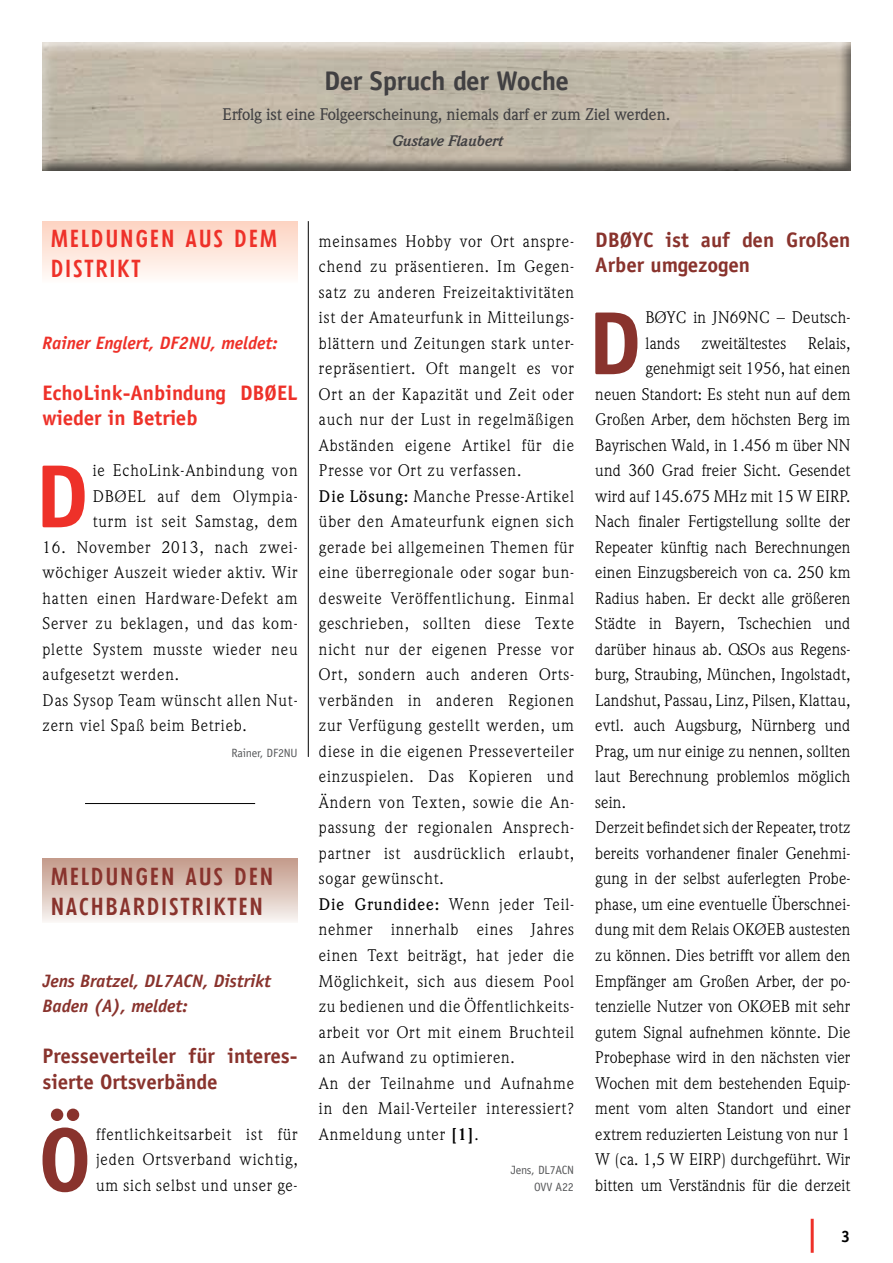
<style>
.page{position:relative;width:893px;height:1263px;background:#fff}
.page>*{position:absolute;margin:0;border:0;box-sizing:border-box;transform-origin:0 0}
.t1{font:700 90px "Officina Sans LT";color:#89332d}
.t2{font:700 90px "Officina Sans LT";color:#ee3129}
.t3{font:700 27px "Officina Sans LT";letter-spacing:-.01em;color:#414042}
.t4{font:500 condensed 24px/30px "Limerick";letter-spacing:.1em;color:#89332d}
.t5{font:500 condensed 24px/30px "Limerick";letter-spacing:.1em;color:#ee3129}
.t6{font:700 21px/25.5px "Officina Sans LT";color:#89332d}
.t7{font:700 21px/25.5px "Officina Sans LT";color:#ee3129}
.t8{font:italic 700 18px/25.5px "Officina Sans LT";color:#89332d}
.t9{font:italic 700 18px "Officina Sans LT";color:#ee3129}
.t10{font:16.5px/25.5px "Weidemann LT";letter-spacing:.045em;color:#000;text-align:justify}
.t11{font:16.5px/25.5px "Weidemann LT";letter-spacing:.01em;color:#000}
.t12{font:500 16.5px "Weidemann LT";letter-spacing:-.01em;color:#414042}
.t13{font:700 16.5px "Officina Sans LT";color:#000}
.t14{font:italic 700 15px "Weidemann LT";color:#414042}
.t15{font:12px/16.5px "Officina Sans LT";letter-spacing:-.015em;color:#58595b;text-align:right}
.s1{font-weight:500}
.s2{font-weight:700}
</style>
<div class="page">
<div style="left:41px;top:41px;width:810px;height:131px;background:#000;opacity:.75"></div>
<hr style="left:811px;top:1219px;width:3px;height:34px;background:#ee3129">
<hr style="left:85px;top:803px;width:170px;height:1px;background:#000">
<div style="left:43px;top:221px;width:255px;height:64px;background:linear-gradient(to bottom,#fdd3c0,#fffdfb)"></div>
<div style="left:43px;top:859px;width:255px;height:63px;background:linear-gradient(to bottom,#c39a89,#f6f2f0)"></div>
<hr style="left:308px;top:221px;width:1px;height:536px;background:#000">
<h2 class="t3" style="left:324px;top:64px;width:246px">Der Spruch der Woche</h2>
<p class="t12" style="left:223px;top:105px;width:449px">Erfolg ist eine Folgeerscheinung, niemals darf er zum Ziel werden.</p>
<p class="t14" style="left:391px;top:132px;width:112px">Gustave Flaubert</p>
<h3 class="t5" style="left:51px;top:224px;width:227px">MELDUNGEN AUS DEM<br>DISTRIKT</h3>
<p class="t9" style="left:43px;top:332px;width:237px">Rainer Englert, DF2NU, meldet:</p>
<p class="t7" style="left:43px;top:380px;width:257px">EchoLink-Anbindung DBØEL wieder in Betrieb</p>
<h1 class="t2" style="left:35px;top:440px;width:55px">D</h1>
<p class="t10" style="left:93px;top:458px;width:206px">ie EchoLink-Anbindung von DBØEL auf dem Olympia&shy;turm ist seit Samstag, dem</p>
<p class="t10" style="left:43px;top:534px;width:257px;text-align:left">16. November 2013, nach zwei&shy;wöchiger Auszeit wieder aktiv. Wir hatten einen Hardware-Defekt am<br>Server zu beklagen, und das kom&shy;plette System musste wieder neu aufgesetzt werden.<br>Das Sysop Team wünscht allen Nut&shy;zern viel Spaß beim Betrieb.</p>
<p class="t15" style="left:231px;top:745px;width:68px">Rainer, DF2NU</p>
<h3 class="t4" style="left:51px;top:862px;width:223px">MELDUNGEN AUS DEN<br>NACHBARDISTRIKTEN</h3>
<p class="t8" style="left:43px;top:968px;width:230px">Jens Bratzel, DL7ACN, Distrikt<br>Baden (A), meldet:</p>
<p class="t6" style="left:43px;top:1043px;width:257px">Presseverteiler für interes&shy;sierte Ortsverbände</p>
<h1 class="t1" style="left:38px;top:1104px;width:55px">Ö</h1>
<p class="t10" style="left:96px;top:1121px;width:203px">ffentlichkeitsarbeit ist für jeden Ortsverband wichtig, um sich selbst und unser ge-</p>
<p class="t10" style="left:319px;top:228px;width:257px;text-align:left">meinsames Hobby vor Ort anspre&shy;chend zu präsentieren. Im Gegen&shy;satz zu anderen Freizeitaktivitäten ist der Amateurfunk in Mitteilungs&shy;blättern und Zeitungen stark unter&shy;repräsentiert. Oft mangelt es vor<br>Ort an der Kapazität und Zeit oder auch nur der Lust in regelmäßigen<br>Abständen eigene Artikel für die<br>Presse vor Ort zu verfassen.<br><span class="s1">Die Lösung:</span> Manche Presse-Artikel über den Amateurfunk eignen sich gerade bei allgemeinen Themen für eine überregionale oder sogar bun&shy;desweite Veröffentlichung. Einmal geschrieben, sollten diese Texte nicht nur der eigenen Presse vor<br>Ort, sondern auch anderen Orts&shy;verbänden in anderen Regionen zur Verfügung gestellt werden, um diese in die eigenen Presseverteiler einzuspielen. Das Kopieren und<br>Ändern von Texten, sowie die An&shy;passung der regionalen Ansprech&shy;partner ist ausdrücklich erlaubt, sogar gewünscht.<br><span class="s1">Die Grundidee:</span> Wenn jeder Teil&shy;nehmer innerhalb eines Jahres einen Text beiträgt, hat jeder die<br>Möglichkeit, sich aus diesem Pool zu bedienen und die Öffentlichkeits&shy;arbeit vor Ort mit einem Bruchteil an Aufwand zu optimieren.<br>An der Teilnahme und Aufnahme in den Mail-Verteiler interessiert?<br>Anmeldung unter <span class="s2">[1]</span>.</p>
<p class="t15" style="left:511px;top:1162px;width:65px">Jens, DL7ACN<br>OVV A22</p>
<p class="t6" style="left:595px;top:226px;width:257px">DBØYC ist auf den Großen<br>Arber umgezogen</p>
<h1 class="t1" style="left:588px;top:287px;width:55px">D</h1>
<p class="t11" style="left:646px;top:305px;width:206px">BØYC in JN69NC – Deutsch&shy;lands</p>
<p class="t11" style="left:701px;top:330px;width:86px">zweitältestes</p>
<p class="t10" style="left:808px;top:330px;width:44px">Relais,</p>
<p class="t11" style="left:646px;top:356px;width:206px">genehmigt seit 1956, hat einen</p>
<p class="t11" style="left:595px;top:381px;width:257px">neuen Standort: Es steht nun auf dem</p>
<p class="t11" style="left:595px;top:407px;width:257px">Großen Arber, dem höchsten Berg im</p>
<p class="t11" style="left:595px;top:432px;width:257px">Bayrischen Wald, in 1.456 m über NN</p>
<p class="t11" style="left:595px;top:458px;width:257px">und 360 Grad freier Sicht. Gesendet</p>
<p class="t11" style="left:595px;top:483px;width:257px">wird auf 145.675 MHz mit 15 W EIRP.</p>
<p class="t11" style="left:595px;top:509px;width:257px">Nach finaler Fertigstellung sollte der</p>
<p class="t11" style="left:595px;top:534px;width:257px">Repeater künftig nach Berechnungen</p>
<p class="t11" style="left:595px;top:560px;width:257px">einen Einzugsbereich von ca. 250 km</p>
<p class="t11" style="left:595px;top:585px;width:257px">Radius haben. Er deckt alle größeren</p>
<p class="t11" style="left:595px;top:611px;width:257px">Städte in Bayern, Tschechien und</p>
<p class="t11" style="left:595px;top:636px;width:257px">darüber hinaus ab. QSOs aus Regens-</p>
<p class="t11" style="left:595px;top:662px;width:257px">burg, Straubing, München, Ingolstadt,</p>
<p class="t11" style="left:595px;top:687px;width:257px">Landshut, Passau, Linz, Pilsen, Klattau,</p>
<p class="t11" style="left:595px;top:713px;width:257px">evtl. auch Augsburg, Nürnberg und</p>
<p class="t11" style="left:595px;top:738px;width:257px">Prag, um nur einige zu nennen, sollten</p>
<p class="t11" style="left:595px;top:764px;width:257px">laut Berechnung problemlos möglich</p>
<p class="t10" style="left:595px;top:789px;width:32px">sein.</p>
<p class="t11" style="left:595px;top:815px;width:257px">Derzeit befindet sich der Repeater, trotz</p>
<p class="t11" style="left:595px;top:840px;width:257px">bereits vorhandener finaler Genehmi-</p>
<p class="t11" style="left:595px;top:866px;width:257px">gung in der selbst auferlegten Probe-</p>
<p class="t11" style="left:595px;top:891px;width:257px">phase, um eine eventuelle Überschnei-</p>
<p class="t11" style="left:595px;top:917px;width:257px">dung mit dem Relais OKØEB austesten</p>
<p class="t11" style="left:595px;top:942px;width:257px">zu können. Dies betrifft vor allem den</p>
<p class="t11" style="left:595px;top:968px;width:257px">Empfänger am Großen Arber, der po-</p>
<p class="t11" style="left:595px;top:993px;width:257px">tenzielle Nutzer von OKØEB mit sehr</p>
<p class="t11" style="left:595px;top:1019px;width:257px">gutem Signal aufnehmen könnte. Die</p>
<p class="t11" style="left:595px;top:1044px;width:257px">Probephase wird in den nächsten vier</p>
<p class="t11" style="left:595px;top:1070px;width:257px">Wochen mit dem bestehenden Equip-</p>
<p class="t11" style="left:595px;top:1095px;width:257px">ment vom alten Standort und einer</p>
<p class="t11" style="left:595px;top:1121px;width:257px">extrem reduzierten Leistung von nur 1</p>
<p class="t11" style="left:595px;top:1146px;width:257px">W (ca. 1,5 W EIRP) durchgeführt. Wir</p>
<p class="t11" style="left:595px;top:1172px;width:257px">bitten um Verständnis für die derzeit</p>
<p class="t13" style="left:841px;top:1226px;width:11px">3</p>
</div>
